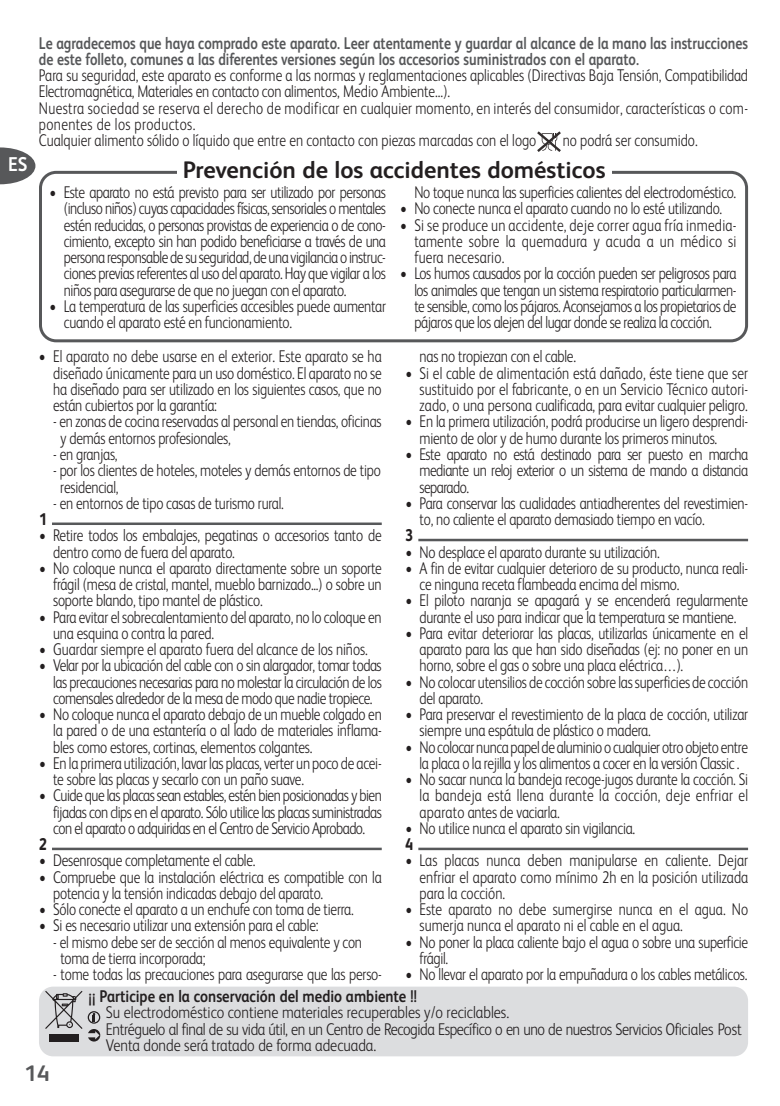
<style>
.page{position:relative;width:780px;height:1106px;background:#fff}
.page>*{position:absolute;margin:0;border:0;box-sizing:border-box;transform-origin:0 0}
.t1{font:700 24px "FS Albert";color:#231f20}
.t2{font:700 22.5px "FS Albert";color:#57585a}
.t3{font:700 20px "FS Albert";color:#fff;scale:.9 1}
.t4{font:300 17px/16.2px "FS Albert";letter-spacing:-.015em;color:#231f20;scale:.8 1}
.t5{font:300 17px/16.2px "FS Albert";letter-spacing:-.015em;color:#231f20;scale:.85 1}
.t6{font:700 17px/16.2px "FS Albert";color:#57585a;scale:.8 1}
.t7{font:700 17px "FS Albert";color:#231f20;scale:.85 1}
.t8{font:800 17px "FS Albert";color:#231f20;scale:.8 1}
</style>
<div class="page">
<hr style="left:52px;top:522px;width:330px;height:3px;background:#57585a">
<hr style="left:52px;top:847px;width:330px;height:3px;background:#57585a">
<hr style="left:418px;top:539px;width:330px;height:2px;background:#57585a">
<hr style="left:418px;top:847px;width:330px;height:3px;background:#57585a">
<div style="left:39px;top:986px;width:709px;height:70px;background:#dcdddf;border-radius:14px"></div>
<svg style="left:45px;top:991px;width:37px;height:38px"></svg>
<div style="left:49px;top:1034px;width:29px;height:7px;background:#231f20"></div>
<svg style="left:88px;top:1029px;width:12px;height:12px"></svg>
<svg style="left:88px;top:1011px;width:12px;height:12px"></svg>
<svg style="left:39px;top:171px;width:709px;height:171px"></svg>
<div style="left:177px;top:159px;width:434px;height:25px;background:#fff"></div>
<svg style="left:0;top:147px;width:35px;height:37px"></svg>
<svg style="left:537px;top:131px;width:24px;height:21px"></svg>
<p class="t3" style="left:8px;top:157px;width:23px">ES</p>
<p class="t6" style="left:39px;top:36px;width:887px">Le agradecemos que haya comprado este aparato. Leer atentamente y guardar al alcance de la mano las instrucciones de este folleto, comunes a las diferentes versiones según los accesorios suministrados con el aparato.</p>
<p class="t4" style="left:39px;top:67px;width:887px">Para su seguridad, este aparato es conforme a las normas y reglamentaciones aplicables (Directivas Baja Tensión, Compatibilidad Electromagnética, Materiales en contacto con alimentos, Medio Ambiente...).<br>Nuestra sociedad se reserva el derecho de modificar en cualquier momento, en interés del consumidor, características o com&shy;ponentes de los productos.<br>Cualquier alimento sólido o líquido que entre en contacto con piezas marcadas con el logo</p>
<p class="t4" style="left:562px;top:132px;width:170px">no podrá ser consumido.</p>
<h1 class="t1" style="left:183px;top:160px;width:424px">Prevención de los accidentes domésticos</h1>
<p class="t4" style="left:64px;top:184px;width:404px;text-align:justify;text-indent:-14px">• Este aparato no está previsto para ser utilizado por personas (incluso niños) cuyas capacidades físicas, sensoriales o mentales estén reducidas, o personas provistas de experiencia o de cono&shy;cimiento, excepto sin han podido beneficiarse a través de una persona responsable de su seguridad, de una vigilancia o instruc&shy;ciones previas referentes al uso del aparato. Hay que vigilar a los niños para asegurarse de que no juegan con el aparato.</p>
<p class="t4" style="left:64px;top:298px;width:404px;text-indent:-14px">• La temperatura de las superficies accesibles puede aumentar cuando el aparato esté en funcionamiento.</p>
<p class="t4" style="left:414px;top:184px;width:404px">No toque nunca las superficies calientes del electrodoméstico.</p>
<p class="t4" style="left:400px;top:200px;width:404px">• No conecte nunca el aparato cuando no lo esté utilizando.</p>
<p class="t4" style="left:414px;top:217px;width:404px;text-align:justify;text-indent:-14px">• Si se produce un accidente, deje correr agua fría inmedia&shy;tamente sobre la quemadura y acuda a un médico si fuera necesario.</p>
<p class="t4" style="left:414px;top:265px;width:404px;text-align:justify;text-indent:-14px">• Los humos causados por la cocción pueden ser peligrosos para los animales que tengan un sistema respiratorio particularmen&shy;te sensible, como los pájaros. Aconsejamos a los propietarios de pájaros que los alejen del lugar donde se realiza la cocción.</p>
<p class="t4" style="left:53px;top:348px;width:412px;text-align:justify;text-indent:-14px">• El aparato no debe usarse en el exterior. Este aparato se ha diseñado únicamente para un uso doméstico. El aparato no se ha diseñado para ser utilizado en los siguientes casos, que no están cubiertos por la garantía:</p>
<p class="t4" style="left:60px;top:413px;width:403px;text-indent:-7px">- en zonas de cocina reservadas al personal en tiendas, oficinas y demás entornos profesionales,</p>
<p class="t4" style="left:53px;top:446px;width:82px">- en granjas,</p>
<p class="t4" style="left:60px;top:462px;width:402px;text-indent:-7px">- por los clientes de hoteles, moteles y demás entornos de tipo residencial,</p>
<p class="t4" style="left:53px;top:495px;width:290px">- en entornos de tipo casas de turismo rural.</p>
<p class="t8" style="left:39px;top:509px;width:11px">1</p>
<p class="t4" style="left:53px;top:527px;width:412px;text-indent:-14px">• Retire todos los embalajes, pegatinas o accesorios tanto de dentro como de fuera del aparato.</p>
<p class="t4" style="left:53px;top:560px;width:412px;text-align:justify;text-indent:-14px">• No coloque nunca el aparato directamente sobre un soporte frágil (mesa de cristal, mantel, mueblo barnizado...) o sobre un soporte blando, tipo mantel de plástico.</p>
<p class="t4" style="left:53px;top:608px;width:412px;text-indent:-14px">• Para evitar el sobrecalentamiento del aparato, no lo coloque en una esquina o contra la pared.</p>
<p class="t4" style="left:39px;top:641px;width:412px">• Guardar siempre el aparato fuera del alcance de los niños.</p>
<p class="t4" style="left:53px;top:657px;width:412px;text-align:justify;text-indent:-14px">• Velar por la ubicación del cable con o sin alargador, tomar todas las precauciones necesarias para no molestar la circulación de los comensales alrededor de la mesa de modo que nadie tropiece.</p>
<p class="t4" style="left:53px;top:706px;width:412px;text-align:justify;text-indent:-14px">• No coloque nunca el aparato debajo de un mueble colgado en la pared o de una estantería o al lado de materiales inflama&shy;bles como estores, cortinas, elementos colgantes.</p>
<p class="t4" style="left:53px;top:755px;width:412px;text-indent:-14px">• En la primera utilización, lavar las placas, verter un poco de acei&shy;te sobre las placas y secarlo con un paño suave.</p>
<p class="t4" style="left:53px;top:787px;width:412px;text-align:justify;text-indent:-14px">• Cuide que las placas sean estables, estén bien posicionadas y bien fijadas con clips en el aparato. Sólo utilice las placas suministradas con el aparato o adquiridas en el Centro de Servicio Aprobado.</p>
<p class="t8" style="left:39px;top:834px;width:11px">2</p>
<p class="t4" style="left:39px;top:852px;width:272px">• Desenrosque completamente el cable.</p>
<p class="t4" style="left:53px;top:868px;width:412px;text-indent:-14px">• Compruebe que la instalación eléctrica es compatible con la potencia y la tensión indicadas debajo del aparato.</p>
<p class="t4" style="left:39px;top:901px;width:395px">• Sólo conecte el aparato a un enchufe con toma de tierra.</p>
<p class="t4" style="left:39px;top:917px;width:351px">• Si es necesario utilizar una extensión para el cable:</p>
<p class="t4" style="left:60px;top:933px;width:378px;text-indent:-7px">- el mismo debe ser de sección al menos equivalente y con toma de tierra incorporada;</p>
<p class="t4" style="left:53px;top:966px;width:412px">- tome todas las precauciones para asegurarse que las perso-</p>
<p class="t4" style="left:419px;top:348px;width:197px">nas no tropiezan con el cable.</p>
<p class="t4" style="left:419px;top:365px;width:412px;text-align:justify;text-indent:-14px">• Si el cable de alimentación está dañado, éste tiene que ser sustituido por el fabricante, o en un Servicio Técnico autori&shy;zado, o una persona cualificada, para evitar cualquier peligro.</p>
<p class="t4" style="left:419px;top:413px;width:412px;text-indent:-14px">• En la primera utilización, podrá producirse un ligero desprendi&shy;miento de olor y de humo durante los primeros minutos.</p>
<p class="t4" style="left:419px;top:446px;width:412px;text-align:justify;text-indent:-14px">• Este aparato no está destinado para ser puesto en marcha mediante un reloj exterior o un sistema de mando a distancia separado.</p>
<p class="t4" style="left:419px;top:495px;width:412px;text-indent:-14px">• Para conservar las cualidades antiadherentes del revestimien&shy;to, no caliente el aparato demasiado tiempo en vacío.</p>
<p class="t8" style="left:405px;top:525px;width:11px">3</p>
<p class="t4" style="left:405px;top:543px;width:319px">• No desplace el aparato durante su utilización.</p>
<p class="t4" style="left:419px;top:560px;width:412px;text-indent:-14px">• A fin de evitar cualquier deterioro de su producto, nunca reali&shy;ce ninguna receta flambeada encima del mismo.</p>
<p class="t4" style="left:405px;top:592px;width:430px;text-align:center">• El piloto naranja se apagará y se encenderá regularmente durante el uso para indicar que la temperatura se mantiene.</p>
<p class="t4" style="left:419px;top:625px;width:412px;text-align:justify;text-indent:-14px">• Para evitar deteriorar las placas, utilizarlas únicamente en el aparato para las que han sido diseñadas (ej: no poner en un horno, sobre el gas o sobre una placa eléctrica…).</p>
<p class="t4" style="left:419px;top:673px;width:412px;text-indent:-14px">• No colocar utensilios de cocción sobre las superficies de cocción del aparato.</p>
<p class="t4" style="left:419px;top:706px;width:412px;text-indent:-14px">• Para preservar el revestimiento de la placa de cocción, utilizar siempre una espátula de plástico o madera.</p>
<p class="t4" style="left:405px;top:738px;width:430px;text-align:center">• No colocar nunca papel de aluminio o cualquier otro objeto entre la placa o la rejilla y los alimentos a cocer en la versión Classic .</p>
<p class="t4" style="left:419px;top:771px;width:412px;text-align:justify;text-indent:-14px">• No sacar nunca la bandeja recoge-jugos durante la cocción. Si la bandeja está llena durante la cocción, deje enfriar el aparato antes de vaciarla.</p>
<p class="t4" style="left:405px;top:820px;width:289px">• No utilice nunca el aparato sin vigilancia.</p>
<p class="t8" style="left:405px;top:834px;width:11px">4</p>
<p class="t4" style="left:419px;top:852px;width:412px;text-align:justify;text-indent:-14px">• Las placas nunca deben manipularse en caliente. Dejar enfriar el aparato como mínimo 2h en la posición utilizada para la cocción.</p>
<p class="t4" style="left:419px;top:901px;width:412px;text-indent:-14px">• Este aparato no debe sumergirse nunca en el agua. No sumerja nunca el aparato ni el cable en el agua.</p>
<p class="t4" style="left:419px;top:933px;width:412px;text-indent:-14px">• No poner la placa caliente bajo el agua o sobre una superficie frágil.</p>
<p class="t4" style="left:405px;top:966px;width:429px">• No llevar el aparato por la empuñadura o los cables metálicos.</p>
<p class="t7" style="left:89px;top:989px;width:388px">¡¡ Participe en la conservación del medio ambiente !!</p>
<p class="t5" style="left:106px;top:1004px;width:749px">Su electrodoméstico contiene materiales recuperables y/o reciclables.<br>Entréguelo al final de su vida útil, en un Centro de Recogida Específico o en uno de nuestros Servicios Oficiales Post<br>Venta donde será tratado de forma adecuada.</p>
<h2 class="t2" style="left:24px;top:1064px;width:27px">14</h2>
</div>
